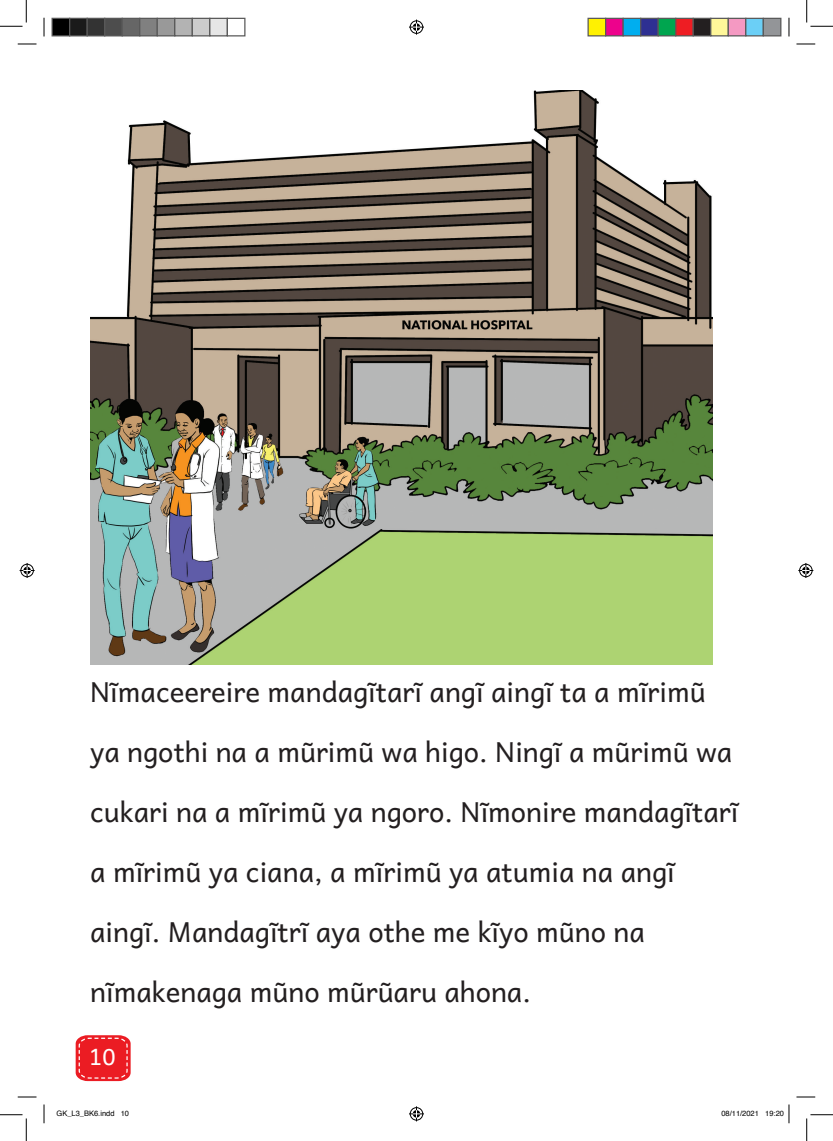
<style>
.page{position:relative;width:833px;height:1141px;background:#fff}
.page>*{position:absolute;margin:0;border:0;box-sizing:border-box;transform-origin:0 0}
.Body_text{font:27.5px/60px "Andika New Basic";color:#231f20}
.t1{font:22.5px "Andika New Basic";color:#fff}
.t2{font:7.5px "Helvetica";color:#000}
</style>
<div class="page">
<svg style="left:76px;top:1035px;width:54px;height:45px"></svg>
<img style="left:90px;top:90px;width:622px;height:574px">
<svg style="left:18px;top:43px;width:18px;height:2px"></svg>
<svg style="left:796px;top:43px;width:18px;height:2px"></svg>
<svg style="left:18px;top:1096px;width:18px;height:1px"></svg>
<svg style="left:796px;top:1096px;width:18px;height:1px"></svg>
<svg style="left:43px;top:18px;width:2px;height:18px"></svg>
<svg style="left:43px;top:1104px;width:2px;height:19px"></svg>
<svg style="left:788px;top:18px;width:1px;height:18px"></svg>
<svg style="left:0;top:0;width:27px;height:27px"></svg>
<svg style="left:0;top:1114px;width:27px;height:26px"></svg>
<svg style="left:806px;top:0;width:26px;height:27px"></svg>
<svg style="left:806px;top:1114px;width:26px;height:26px"></svg>
<svg style="left:409px;top:20px;width:15px;height:15px"></svg>
<svg style="left:409px;top:1106px;width:15px;height:15px"></svg>
<svg style="left:20px;top:563px;width:15px;height:15px"></svg>
<svg style="left:798px;top:563px;width:14px;height:15px"></svg>
<div style="left:52px;top:18px;width:18px;height:18px;background:#000"></div>
<div style="left:51px;top:18px;width:19px;height:18px;border:1px solid #595959"></div>
<div style="left:70px;top:18px;width:17px;height:18px;background:#1a1a1a"></div>
<div style="left:69px;top:18px;width:19px;height:18px;border:1px solid #595959"></div>
<div style="left:87px;top:18px;width:18px;height:18px;background:#333"></div>
<div style="left:86px;top:18px;width:19px;height:18px;border:1px solid #595959"></div>
<div style="left:105px;top:18px;width:17px;height:18px;background:#4d4d4d"></div>
<div style="left:104px;top:18px;width:19px;height:18px;border:1px solid #595959"></div>
<div style="left:122px;top:18px;width:18px;height:18px;background:#666"></div>
<div style="left:121px;top:18px;width:19px;height:18px;border:1px solid #595959"></div>
<div style="left:140px;top:18px;width:17px;height:18px;background:#808080"></div>
<div style="left:139px;top:18px;width:19px;height:18px;border:1px solid #595959"></div>
<div style="left:157px;top:18px;width:18px;height:18px;background:#999"></div>
<div style="left:156px;top:18px;width:19px;height:18px;border:1px solid #595959"></div>
<div style="left:175px;top:18px;width:17px;height:18px;background:#b3b3b3"></div>
<div style="left:174px;top:18px;width:19px;height:18px;border:1px solid #595959"></div>
<div style="left:192px;top:18px;width:18px;height:18px;background:#ccc"></div>
<div style="left:191px;top:18px;width:19px;height:18px;border:1px solid #595959"></div>
<div style="left:210px;top:18px;width:17px;height:18px;background:#e6e6e6"></div>
<div style="left:209px;top:18px;width:19px;height:18px;border:1px solid #595959"></div>
<div style="left:226px;top:18px;width:19px;height:18px;border:1px solid #595959"></div>
<div style="left:587px;top:18px;width:18px;height:18px;background:#fff101"></div>
<div style="left:587px;top:18px;width:19px;height:18px;border:1px solid #595959"></div>
<div style="left:605px;top:18px;width:17px;height:18px;background:#ed028c"></div>
<div style="left:604px;top:18px;width:19px;height:18px;border:1px solid #595959"></div>
<div style="left:622px;top:18px;width:18px;height:18px;background:#00aeef"></div>
<div style="left:622px;top:18px;width:19px;height:18px;border:1px solid #595959"></div>
<div style="left:640px;top:18px;width:17px;height:18px;background:#2e3092"></div>
<div style="left:639px;top:18px;width:19px;height:18px;border:1px solid #595959"></div>
<div style="left:657px;top:18px;width:18px;height:18px;background:#00a54f"></div>
<div style="left:657px;top:18px;width:19px;height:18px;border:1px solid #595959"></div>
<div style="left:675px;top:18px;width:17px;height:18px;background:#ee1d23"></div>
<div style="left:674px;top:18px;width:19px;height:18px;border:1px solid #595959"></div>
<div style="left:692px;top:18px;width:18px;height:18px;background:#231f20"></div>
<div style="left:692px;top:18px;width:19px;height:18px;border:1px solid #595959"></div>
<div style="left:710px;top:18px;width:17px;height:18px;background:#fff79a"></div>
<div style="left:709px;top:18px;width:19px;height:18px;border:1px solid #595959"></div>
<div style="left:727px;top:18px;width:18px;height:18px;background:#f499c2"></div>
<div style="left:727px;top:18px;width:19px;height:18px;border:1px solid #595959"></div>
<div style="left:745px;top:18px;width:17px;height:18px;background:#6bcff6"></div>
<div style="left:744px;top:18px;width:19px;height:18px;border:1px solid #595959"></div>
<div style="left:762px;top:18px;width:18px;height:18px;background:#939598"></div>
<div style="left:762px;top:18px;width:19px;height:18px;border:1px solid #595959"></div>
<svg style="left:788px;top:1104px;width:1px;height:19px"></svg>
<p class="Body_text" style="left:90px;top:657px;width:649px">Nĩmaceereire mandagĩtarĩ angĩ aingĩ ta a mĩrimũ ya ngothi na a mũrimũ wa higo. Ningĩ a mũrimũ wa cukari na a mĩrimũ ya ngoro. Nĩmonire mandagĩtarĩ a mĩrimũ ya ciana, a mĩrimũ ya atumia na angĩ aingĩ. Mandagĩtrĩ aya othe me kĩyo mũno na nĩmakenaga mũno mũrũaru ahona.</p>
<p class="t1" style="left:89px;top:1035px;width:28px">10</p>
<p class="t2" style="left:56px;top:1107px;width:74px">GK_L3_BK6.indd 10</p>
<p class="t2" style="left:721px;top:1107px;width:64px">08/11/2021 19:20</p>
</div>
